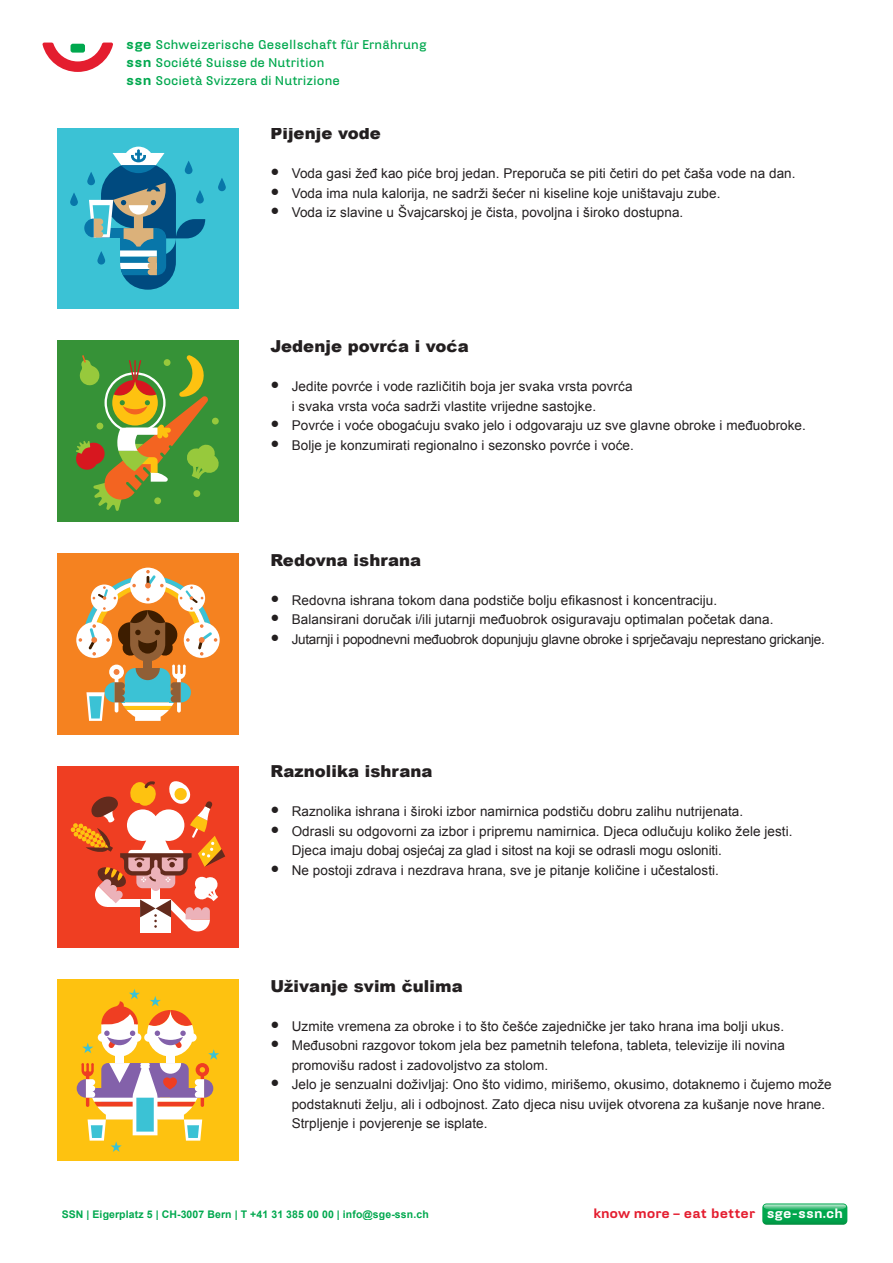
<style>
.page{position:relative;width:893px;height:1263px;background:#fff}
.page>*{position:absolute;margin:0;border:0;box-sizing:border-box;transform-origin:0 0}
.t1{font:900 16.5px "Arial";letter-spacing:.005em;color:#231f20}
.t2{font:13.5px/19.5px "Arial";letter-spacing:.005em;color:#231f20}
.t3{font:13.5px "Arial";letter-spacing:-.02em;color:#231f20}
.t4{font:900 12.75px "Hydra Text";letter-spacing:.01em;color:#e41d2f}
.t5{font:700 12.3px/18px "Hydra Text";letter-spacing:.005em;color:#00a84e}
.t6{font:700 10.5px "Arial";letter-spacing:.01em;color:#00a84e}
.s1{font-weight:900;font-size:13.05px}
.s2{font-size:25.5px}
.s3{color:#fff}
</style>
<div class="page">
<div style="left:57px;top:128px;width:182px;height:181px;background:#3bc2d5"></div>
<svg style="left:218px;top:178px;width:8px;height:13px"></svg>
<svg style="left:70px;top:192px;width:8px;height:14px"></svg>
<svg style="left:84px;top:147px;width:121px;height:143px"></svg>
<div style="left:57px;top:341px;width:182px;height:181px;background:#369237"></div>
<svg style="left:76px;top:355px;width:143px;height:156px"></svg>
<div style="left:212px;top:418px;width:7px;height:6px;background:#97c93c;border-radius:50%"></div>
<div style="left:193px;top:490px;width:7px;height:7px;background:#97c93c;border-radius:50%"></div>
<div style="left:57px;top:554px;width:182px;height:181px;background:#f58220"></div>
<div style="left:130px;top:568px;width:36px;height:35px;background:#fff;border-radius:50%"></div>
<svg style="left:76px;top:622px;width:36px;height:36px"></svg>
<svg style="left:184px;top:622px;width:36px;height:36px"></svg>
<svg style="left:79px;top:570px;width:138px;height:151px"></svg>
<div style="left:57px;top:767px;width:182px;height:181px;background:#ef3e22"></div>
<div style="left:140px;top:899px;width:31px;height:34px;background:#fff"></div>
<svg style="left:70px;top:781px;width:155px;height:150px"></svg>
<div style="left:57px;top:980px;width:182px;height:181px;background:#fec210"></div>
<svg style="left:77px;top:989px;width:142px;height:163px"></svg>
<div style="left:136px;top:1098px;width:18px;height:33px;background:#3bc2d5"></div>
<svg style="left:43px;top:43px;width:70px;height:29px"></svg>
<svg style="left:762px;top:1203px;width:85px;height:22px;background:#23af64"></svg>
<p class="t5" style="left:126px;top:35px;width:302px"><span class="s1">sge</span> Schweizerische Gesellschaft für Ernährung <span class="s1">ssn</span> Société Suisse de Nutrition<br><span class="s1">ssn</span> Società Svizzera di Nutrizione</p>
<p class="t1" style="left:270px;top:122px;width:112px">Pijenje vode</p>
<p class="t2" style="left:270px;top:164px;width:527px"><span class="s2">•</span> Voda gasi žeđ kao piće broj jedan. Preporuča se piti četiri do pet čaša vode na dan.</p>
<p class="t2" style="left:270px;top:184px;width:452px"><span class="s2">•</span> Voda ima nula kalorija, ne sadrži šećer ni kiseline koje uništavaju zube.</p>
<p class="t2" style="left:270px;top:203px;width:414px"><span class="s2">•</span> Voda iz slavine u Švajcarskoj je čista, povoljna i široko dostupna.</p>
<p class="t1" style="left:270px;top:334px;width:200px">Jedenje povrća i voća</p>
<p class="t2" style="left:270px;top:377px;width:364px"><span class="s2">•</span> Jedite povrće i vode različitih boja jer svaka vrsta povrća</p>
<p class="t2" style="left:292px;top:396px;width:306px">i svaka vrsta voća sadrži vlastite vrijedne sastojke.</p>
<p class="t2" style="left:270px;top:416px;width:537px"><span class="s2">•</span> Povrće i voće obogaćuju svako jelo i odgovaraju uz sve glavne obroke i međuobroke.</p>
<p class="t2" style="left:270px;top:435px;width:365px"><span class="s2">•</span> Bolje je konzumirati regionalno i sezonsko povrće i voće.</p>
<p class="t1" style="left:270px;top:548px;width:152px">Redovna ishrana</p>
<p class="t2" style="left:270px;top:590px;width:448px"><span class="s2">•</span> Redovna ishrana tokom dana podstiče bolju efikasnost i koncentraciju.</p>
<p class="t2" style="left:270px;top:610px;width:505px"><span class="s2">•</span> Balansirani doručak i/ili jutarnji međuobrok osiguravaju optimalan početak dana.</p>
<p class="t3" style="left:270px;top:630px;width:556px"><span class="s2">•</span> Jutarnji i popodnevni međuobrok dopunjuju glavne obroke i sprječavaju neprestano grickanje.</p>
<p class="t1" style="left:270px;top:759px;width:164px">Raznolika ishrana</p>
<p class="t2" style="left:270px;top:802px;width:474px"><span class="s2">•</span> Raznolika ishrana i široki izbor namirnica podstiču dobru zalihu nutrijenata.</p>
<p class="t2" style="left:270px;top:821px;width:524px"><span class="s2">•</span> Odrasli su odgovorni za izbor i pripremu namirnica. Djeca odlučuju koliko žele jesti.</p>
<p class="t2" style="left:292px;top:841px;width:432px">Djeca imaju dobaj osjećaj za glad i sitost na koji se odrasli mogu osloniti.</p>
<p class="t2" style="left:270px;top:860px;width:450px"><span class="s2">•</span> Ne postoji zdrava i nezdrava hrana, sve je pitanje količine i učestalosti.</p>
<p class="t1" style="left:270px;top:974px;width:194px">Uživanje svim čulima</p>
<p class="t2" style="left:270px;top:1016px;width:515px"><span class="s2">•</span> Uzmite vremena za obroke i to što češće zajedničke jer tako hrana ima bolji ukus.</p>
<p class="t2" style="left:270px;top:1036px;width:516px"><span class="s2">•</span> Međusobni razgovor tokom jela bez pametnih telefona, tableta, televizije ili novina</p>
<p class="t2" style="left:292px;top:1055px;width:258px">promovišu radost i zadovoljstvo za stolom.</p>
<p class="t2" style="left:292px;top:1075px;width:541px;text-indent:-21px"><span class="s2">•</span> Jelo je senzualni doživljaj: Ono što vidimo, mirišemo, okusimo, dotaknemo i čujemo može podstaknuti želju, ali i odbojnost. Zato djeca nisu uvijek otvorena za kušanje nove hrane.<br>Strpljenje i povjerenje se isplate.</p>
<p class="t6" style="left:62px;top:1206px;width:369px">SSN | Eigerplatz 5 | CH-3007 Bern | T +41 31 385 00 00 | info@sge-ssn.ch</p>
<p class="t4" style="left:593px;top:1205px;width:251px">know more – eat better <span class="s3">sge-ssn.ch</span></p>
</div>
